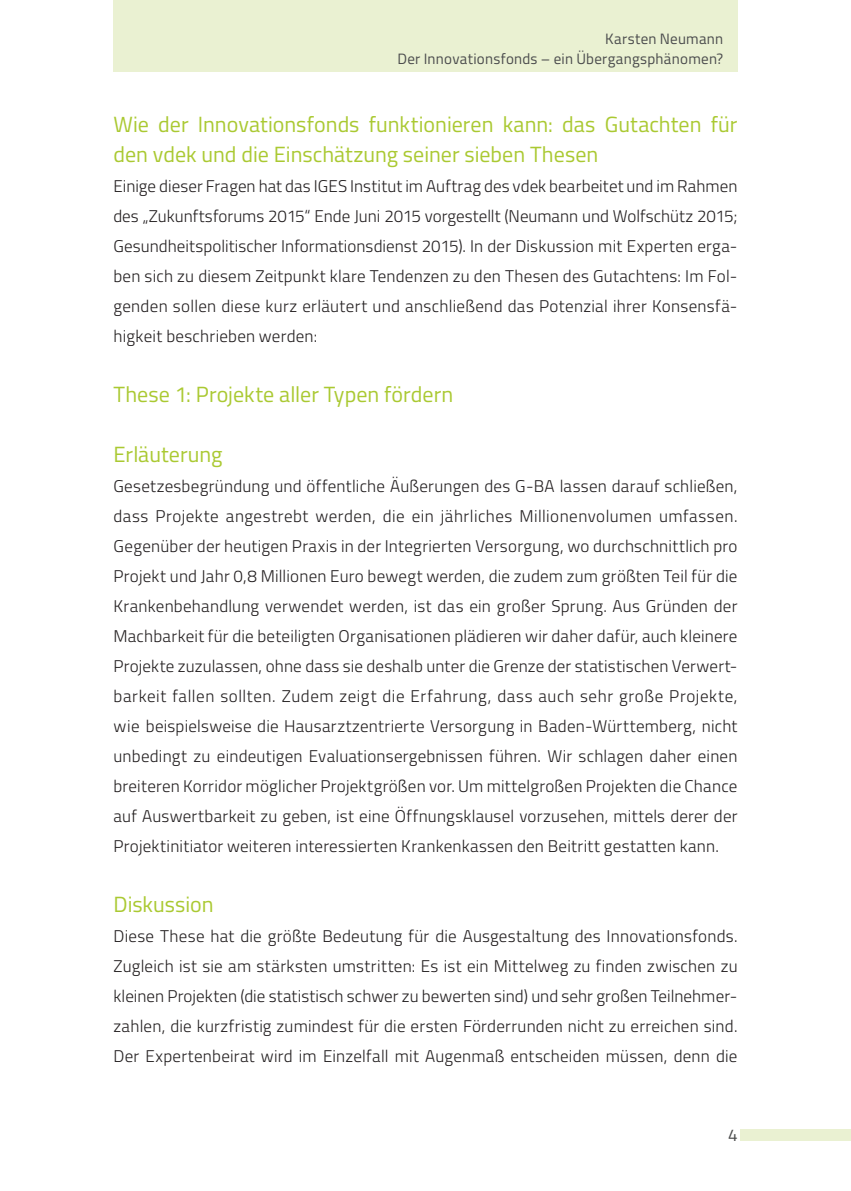
<style>
.page{position:relative;width:851px;height:1191px;background:#fff}
.page>*{position:absolute;margin:0;border:0;box-sizing:border-box;transform-origin:0 0}
.t1{font:22px/30px "Titillium";color:#aac932}
.t2{font:300 17px/30px "Titillium";letter-spacing:.015em;color:#231f20;text-align:justify}
.t3{font:17px "Titillium";color:#4b4c4d}
.t4{font:15px/20px "Titillium";letter-spacing:.015em;color:#4b4c4d;text-align:right}
</style>
<div class="page">
<div style="left:113px;top:0;width:624px;height:71px;background:#eaf1d2"></div>
<div style="left:740px;top:1129px;width:110px;height:11px;background:#eaf1d2"></div>
<p class="t4" style="left:397px;top:28px;width:327px">Karsten Neumann<br>Der Innovationsfonds – ein Übergangsphänomen?</p>
<p class="t1" style="left:113px;top:108px;width:625px">Wie der Innovationsfonds funktionieren kann: das Gutachten für den vdek und die Einschätzung seiner sieben Thesen</p>
<p class="t2" style="left:113px;top:170px;width:625px">Einige dieser Fragen hat das IGES Institut im Auftrag des vdek bearbeitet und im Rahmen des „Zukunftsforums 2015“ Ende Juni 2015 vorgestellt (Neumann und Wolfschütz 2015; Gesundheitspolitischer Informationsdienst 2015). In der Diskussion mit Experten erga&shy;ben sich zu diesem Zeitpunkt klare Tendenzen zu den Thesen des Gutachtens: Im Fol&shy;genden sollen diese kurz erläutert und anschließend das Potenzial ihrer Konsensfä&shy;higkeit beschrieben werden:</p>
<p class="t1" style="left:113px;top:378px;width:341px">These 1: Projekte aller Typen fördern</p>
<p class="t1" style="left:113px;top:438px;width:111px">Erläuterung</p>
<p class="t2" style="left:113px;top:470px;width:625px">Gesetzesbegründung und öffentliche Äußerungen des G-BA lassen darauf schließen, dass Projekte angestrebt werden, die ein jährliches Millionenvolumen umfassen.<br>Gegenüber der heutigen Praxis in der Integrierten Versorgung, wo durchschnittlich pro Projekt und Jahr 0,8 Millionen Euro bewegt werden, die zudem zum größten Teil für die Krankenbehandlung verwendet werden, ist das ein großer Sprung. Aus Gründen der Machbarkeit für die beteiligten Organisationen plädieren wir daher dafür, auch kleinere Projekte zuzulassen, ohne dass sie deshalb unter die Grenze der statistischen Verwert&shy;barkeit fallen sollten. Zudem zeigt die Erfahrung, dass auch sehr große Projekte, wie beispielsweise die Hausarztzentrierte Versorgung in Baden-Württemberg, nicht unbedingt zu eindeutigen Evaluationsergebnissen führen. Wir schlagen daher einen breiteren Korridor möglicher Projektgrößen vor. Um mittelgroßen Projekten die Chance auf Auswertbarkeit zu geben, ist eine Öffnungsklausel vorzusehen, mittels derer der Projektinitiator weiteren interessierten Krankenkassen den Beitritt gestatten kann.</p>
<p class="t1" style="left:113px;top:888px;width:102px">Diskussion</p>
<p class="t2" style="left:113px;top:920px;width:625px">Diese These hat die größte Bedeutung für die Ausgestaltung des Innovationsfonds.<br>Zugleich ist sie am stärksten umstritten: Es ist ein Mittelweg zu finden zwischen zu kleinen Projekten (die statistisch schwer zu bewerten sind) und sehr großen Teilnehmer&shy;zahlen, die kurzfristig zumindest für die ersten Förderrunden nicht zu erreichen sind.<br>Der Expertenbeirat wird im Einzelfall mit Augenmaß entscheiden müssen, denn die</p>
<p class="t3" style="left:727px;top:1122px;width:11px">4</p>
</div>
